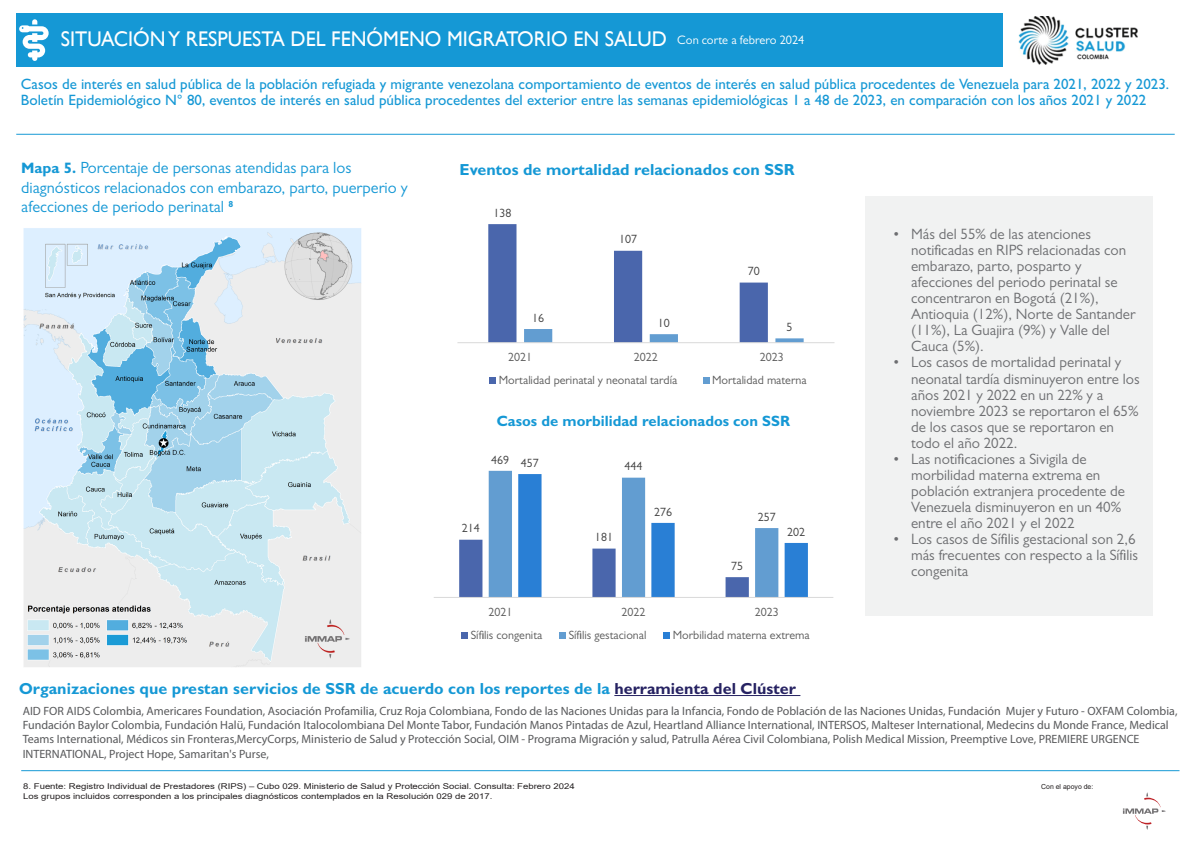
<style>
.page{position:relative;width:1191px;height:842px;background:#fff}
.page>*{position:absolute;margin:0;border:0;box-sizing:border-box;transform-origin:0 0}
.t1{font:21.2px "Gill Sans";color:#fff;scale:.95 1}
.t2{font:16.3px/19.5px "Gill Sans";color:#1598d5}
.t3{font:700 16.1px "Gill Sans";color:#1598d5}
.t4{font:15px/16px "Gill Sans";color:#6d6e71}
.t5{font:500 15px/16px "Gill Sans";color:#1598d5}
.t6{font:700 14.9px "Gill Sans";color:#1598d5}
.t7{font:12px/14.4px "Myriad Pro";color:#58595b}
.t8{font:12px "Gill Sans";color:#595959}
.t9{font:12px "Gill Sans";color:#404040}
.t10{font:8px/9.6px "Arial";color:#231f20;scale:1.19 1}
.t11{font:6.9px "Arial";color:#231f20}
.s1{font-size:12.3px}
.s2{font-weight:700;font-size:15.1px}
.s3{color:#262262}
</style>
<div class="page">
<div style="left:865px;top:196px;width:287px;height:419px;background:#f1f2f2"></div>
<hr style="left:21px;top:770px;width:1158px;height:1px;background:#1799d5">
<img style="left:23px;top:228px;width:339px;height:439px">
<svg style="left:1122px;top:792px;width:44px;height:38px"></svg>
<hr style="left:16px;top:134px;width:1158px;height:1px;background:#1799d5">
<hr style="left:614px;top:695px;width:186px;height:1px;background:#262262">
<svg style="left:488px;top:224px;width:315px;height:118px"></svg>
<hr style="left:457px;top:342px;width:377px;height:1px;background:#d9d9d9">
<div style="left:490px;top:377px;width:6px;height:7px;background:#4a66ac"></div>
<div style="left:703px;top:377px;width:6px;height:7px;background:#629dd1"></div>
<svg style="left:459px;top:471px;width:349px;height:126px"></svg>
<hr style="left:434px;top:597px;width:399px;height:1px;background:#d9d9d9">
<svg style="left:462px;top:632px;width:6px;height:6px"></svg>
<div style="left:559px;top:632px;width:7px;height:6px;background:#629dd1"></div>
<div style="left:663px;top:632px;width:7px;height:6px;background:#297fd5"></div>
<div style="left:16px;top:13px;width:986px;height:54px;background:#1598d5"></div>
<svg style="left:19px;top:19px;width:30px;height:42px"></svg>
<img style="left:1018px;top:16px;width:120px;height:48px">
<h1 class="t1" style="left:61px;top:27px;width:784px">SITUACIÓN Y RESPUESTA DEL FENÓMENO MIGRATORIO EN SALUD <span class="s1">Con corte a febrero 2024</span></h1>
<p class="t5" style="left:21px;top:76px;width:1149px">Casos de interés en salud pública de la población refugiada y migrante venezolana comportamiento de eventos de interés en salud pública procedentes de Venezuela para 2021, 2022 y 2023.<br>Boletín Epidemiológico N° 80, eventos de interés en salud pública procedentes del exterior entre las semanas epidemiológicas 1 a 48 de 2023, en comparación con los años 2021 y 2022</p>
<h2 class="t2" style="left:21px;top:158px;width:388px"><span class="s2">Mapa 5.</span> Porcentaje de personas atendidas para los diagnósticos relacionados con embarazo, parto, puerperio y afecciones de periodo perinatal <sup>8</sup></h2>
<h3 class="t3" style="left:459px;top:160px;width:336px">Eventos de mortalidad relacionados con SSR</h3>
<p class="t9" style="left:493px;top:206px;width:19px">138</p>
<p class="t9" style="left:532px;top:311px;width:13px">16</p>
<p class="t9" style="left:619px;top:232px;width:19px">107</p>
<p class="t9" style="left:658px;top:316px;width:13px">10</p>
<p class="t9" style="left:747px;top:264px;width:13px">70</p>
<p class="t9" style="left:786px;top:320px;width:7px">5</p>
<p class="t8" style="left:508px;top:350px;width:25px">2021</p>
<p class="t8" style="left:634px;top:350px;width:25px">2022</p>
<p class="t8" style="left:759px;top:350px;width:25px">2023</p>
<p class="t8" style="left:499px;top:373px;width:180px">Mortalidad perinatal y neonatal tardía</p>
<p class="t8" style="left:712px;top:373px;width:96px">Mortalidad materna</p>
<p class="t6" style="left:497px;top:412px;width:295px">Casos de morbilidad relacionados con SSR</p>
<p class="t9" style="left:491px;top:453px;width:19px">469</p>
<p class="t9" style="left:521px;top:456px;width:19px">457</p>
<p class="t9" style="left:462px;top:521px;width:19px">214</p>
<p class="t9" style="left:624px;top:459px;width:19px">444</p>
<p class="t9" style="left:595px;top:530px;width:19px">181</p>
<p class="t9" style="left:654px;top:505px;width:19px">276</p>
<p class="t9" style="left:731px;top:559px;width:13px">75</p>
<p class="t9" style="left:757px;top:510px;width:19px">257</p>
<p class="t9" style="left:787px;top:525px;width:19px">202</p>
<p class="t8" style="left:488px;top:605px;width:25px">2021</p>
<p class="t8" style="left:621px;top:605px;width:25px">2022</p>
<p class="t8" style="left:754px;top:605px;width:25px">2023</p>
<p class="t8" style="left:471px;top:628px;width:73px">Sífilis congenita</p>
<p class="t8" style="left:568px;top:628px;width:79px">Sífilis gestacional</p>
<p class="t8" style="left:673px;top:628px;width:138px">Morbilidad materna extrema</p>
<h3 class="t3" style="left:19px;top:678px;width:778px">Organizaciones que prestan servicios de SSR de acuerdo con los reportes de la <span class="s3">herramienta del Clúster</span></h3>
<p class="t4" style="left:911px;top:226px;width:226px;text-indent:-18px">• Más del 55% de las atenciones notificadas en RIPS relacionadas con embarazo, parto, posparto y afecciones del periodo perinatal se concentraron en Bogotá (21%),<br>Antioquia (12%), Norte de Santander (11%), La Guajira (9%) y Valle del<br>Cauca (5%).</p>
<p class="t4" style="left:911px;top:354px;width:230px;text-indent:-18px">• Los casos de mortalidad perinatal y neonatal tardía disminuyeron entre los años 2021 y 2022 en un 22% y a noviembre 2023 se reportaron el 65% de los casos que se reportaron en todo el año 2022.</p>
<p class="t4" style="left:911px;top:450px;width:215px;text-indent:-18px">• Las notificaciones a Sivigila de morbilidad materna extrema en población extranjera procedente de<br>Venezuela disminuyeron en un 40% entre el año 2021 y el 2022</p>
<p class="t4" style="left:911px;top:530px;width:228px;text-indent:-18px">• Los casos de Sífilis gestacional son 2,6 más frecuentes con respecto a la Sífilis congenita</p>
<p class="t7" style="left:23px;top:703px;width:1156px">AID FOR AIDS Colombia, Americares Foundation, Asociación Profamilia, Cruz Roja Colombiana, Fondo de las Naciones Unidas para la Infancia, Fondo de Población de las Naciones Unidas, Fundación Mujer y Futuro - OXFAM Colombia, Fundación Baylor Colombia, Fundación Halü, Fundación Italocolombiana Del Monte Tabor, Fundación Manos Pintadas de Azul, Heartland Alliance International, INTERSOS, Malteser International, Medecins du Monde France, Medical Teams International, Médicos sin Fronteras,MercyCorps, Ministerio de Salud y Protección Social, OIM - Programa Migración y salud, Patrulla Aérea Civil Colombiana, Polish Medical Mission, Preemptive Love, PREMIERE URGENCE INTERNATIONAL, Project Hope, Samaritan's Purse,</p>
<p class="t10" style="left:23px;top:781px;width:465px">8. Fuente: Registro Individual de Prestadores (RIPS) – Cubo 029. Ministerio de Salud y Protección Social. Consulta: Febrero 2024<br>Los grupos incluidos corresponden a los principales diagnósticos contemplados en la Resolución 029 de 2017.</p>
<p class="t11" style="left:1041px;top:782px;width:54px">Con el apoyo de:</p>
</div>
